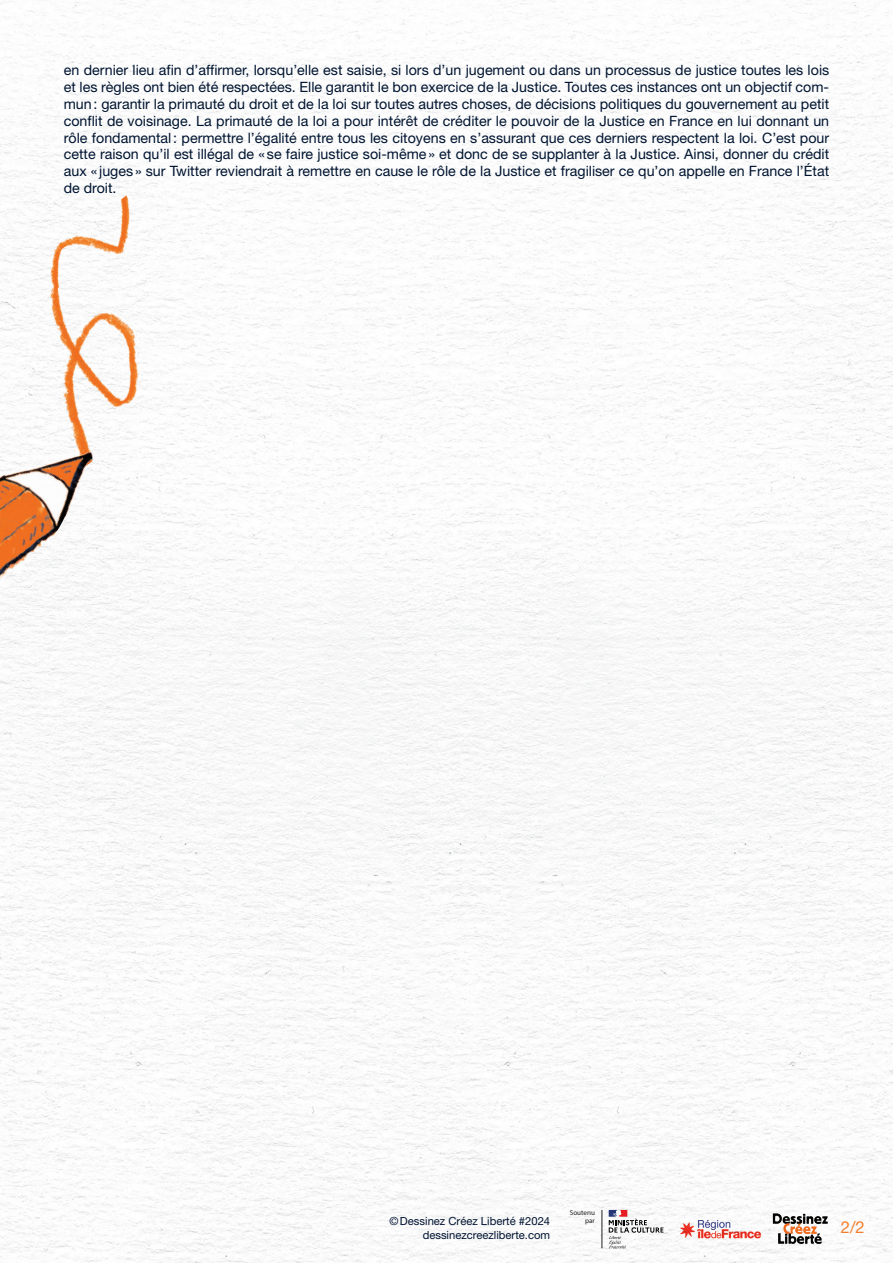
<style>
.page{position:relative;width:893px;height:1263px;background:#fff}
.page>*{position:absolute;margin:0;border:0;box-sizing:border-box;transform-origin:0 0}
.t1{font:16.5px "Helvetica Neue";color:#f47d2c}
.t2{font:14.25px/16.8px "Helvetica Neue";color:#001430;text-align:justify}
.t3{font:11.25px/13.5px "Helvetica Neue";color:#001430;text-align:right}
.t4{font:7.05px/7.5px "Myriad Pro";color:#231f20;text-align:right}
</style>
<div class="page">
<img style="left:0;top:0;width:893px;height:1263px">
<img style="left:771px;top:1211px;width:58px;height:36px">
<img style="left:671px;top:1211px;width:98px;height:36px">
<svg style="left:609px;top:1210px;width:54px;height:38px"></svg>
<hr style="left:602px;top:1210px;width:1px;height:38px;background:#231f20">
<img style="left:0;top:195px;width:214px;height:279px">
<img style="left:0;top:325px;width:120px;height:298px">
<p class="t2" style="left:64px;top:62px;width:767px">en dernier lieu afin d’affirmer, lorsqu’elle est saisie, si lors d’un jugement ou dans un processus de justice toutes les lois et les règles ont bien été respectées. Elle garantit le bon exercice de la Justice. Toutes ces instances ont un objectif com&shy;mun: garantir la primauté du droit et de la loi sur toutes autres choses, de décisions politiques du gouvernement au petit conflit de voisinage. La primauté de la loi a pour intérêt de créditer le pouvoir de la Justice en France en lui donnant un rôle fondamental: permettre l’égalité entre tous les citoyens en s’assurant que ces derniers respectent la loi. C’est pour cette raison qu’il est illégal de « se faire justice soi-même» et donc de se supplanter à la Justice. Ainsi, donner du crédit aux « juges» sur Twitter reviendrait à remettre en cause le rôle de la Justice et fragiliser ce qu’on appelle en France l’État de droit.</p>
<p class="t3" style="left:390px;top:1214px;width:162px">©Dessinez Créez Liberté #2024 dessinezcreezliberte.com</p>
<p class="t4" style="left:570px;top:1209px;width:27px">Soutenu par</p>
<p class="t1" style="left:841px;top:1217px;width:25px">2/2</p>
</div>
